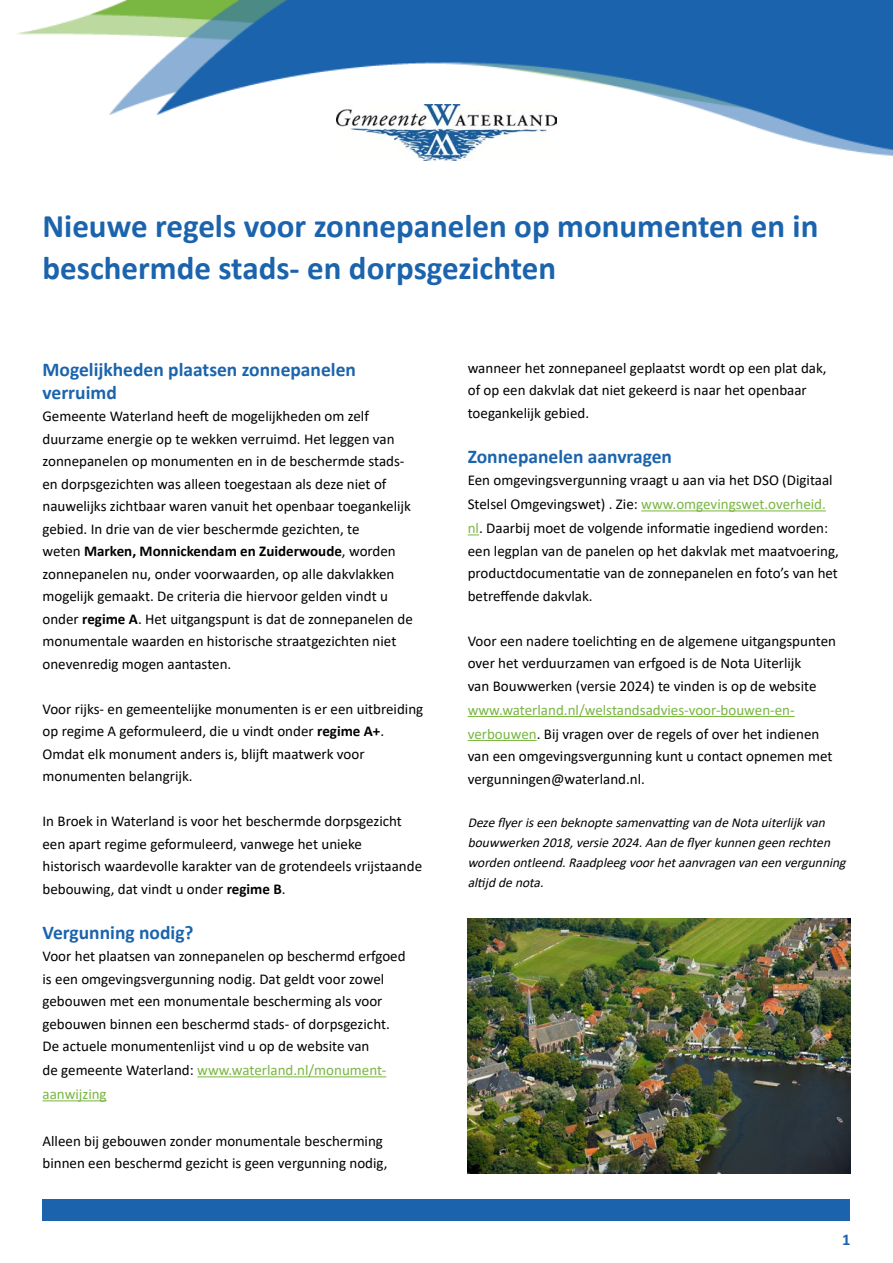
<style>
.page{position:relative;width:893px;height:1263px;background:#fff}
.page>*{position:absolute;margin:0;border:0;box-sizing:border-box;transform-origin:0 0}
.t1{font:700 33px/42px "Calibri";color:#1b64ad}
.t2{font:700 19.5px/22.5px "Calibri";color:#1b64ad}
.t3{font:700 16.5px "Calibri";color:#1b64ad}
.t4{font:15px/22.5px "Calibri";color:#000}
.t5{font:15px/24px "Calibri";color:#79b642}
.t6{font:italic 13.5px/20.2px "Calibri";color:#000}
.s1{font-weight:700}
.s2{color:#000}
.s3{color:#79b642}
</style>
<div class="page">
<img style="left:17px;top:0;width:876px;height:156px">
<img style="left:337px;top:104px;width:219px;height:57px">
<div style="left:43px;top:1199px;width:807px;height:21px;background:#1b64ad"></div>
<img style="left:468px;top:919px;width:382px;height:255px">
<hr style="left:197px;top:1076px;width:189px;height:1px;background:#79b642">
<hr style="left:43px;top:1100px;width:64px;height:1px;background:#79b642">
<hr style="left:641px;top:510px;width:185px;height:1px;background:#79b642">
<hr style="left:468px;top:716px;width:327px;height:1px;background:#79b642">
<hr style="left:468px;top:740px;width:69px;height:1px;background:#79b642">
<h1 class="t1" style="left:43px;top:205px;width:777px">Nieuwe regels voor zonnepanelen op monumenten en in beschermde stads- en dorpsgezichten</h1>
<h2 class="t2" style="left:43px;top:358px;width:315px">Mogelijkheden plaatsen zonnepanelen verruimd</h2>
<p class="t4" style="left:43px;top:404px;width:372px">Gemeente Waterland heeft de mogelijkheden om zelf duurzame energie op te wekken verruimd. Het leggen van zonnepanelen op monumenten en in de beschermde stads&shy;en dorpsgezichten was alleen toegestaan als deze niet of nauwelijks zichtbaar waren vanuit het openbaar toegankelijk gebied. In drie van de vier beschermde gezichten, te<br>weten <span class="s1">Marken, Monnickendam en Zuiderwoude</span>, worden zonnepanelen nu, onder voorwaarden, op alle dakvlakken mogelijk gemaakt. De criteria die hiervoor gelden vindt u onder <span class="s1">regime A</span>. Het uitgangspunt is dat de zonnepanelen de monumentale waarden en historische straatgezichten niet onevenredig mogen aantasten.</p>
<p class="t4" style="left:43px;top:697px;width:382px">Voor rijks- en gemeentelijke monumenten is er een uitbreiding op regime A geformuleerd, die u vindt onder <span class="s1">regime A+</span>.<br>Omdat elk monument anders is, blijft maatwerk voor monumenten belangrijk.</p>
<p class="t4" style="left:43px;top:809px;width:381px">In Broek in Waterland is voor het beschermde dorpsgezicht een apart regime geformuleerd, vanwege het unieke historisch waardevolle karakter van de grotendeels vrijstaande bebouwing, dat vindt u onder <span class="s1">regime B</span>.</p>
<h2 class="t2" style="left:43px;top:921px;width:153px">Vergunning nodig?</h2>
<p class="t4" style="left:43px;top:944px;width:365px">Voor het plaatsen van zonnepanelen op beschermd erfgoed is een omgevingsvergunning nodig. Dat geldt voor zowel gebouwen met een monumentale bescherming als voor gebouwen binnen een beschermd stads- of dorpsgezicht.<br>De actuele monumentenlijst vind u op de website van</p>
<p class="t5" style="left:43px;top:1058px;width:345px"><span class="s2">de gemeente Waterland:</span> www.waterland.nl/monument&shy;aanwijzing</p>
<p class="t4" style="left:43px;top:1129px;width:347px">Alleen bij gebouwen zonder monumentale bescherming binnen een beschermd gezicht is geen vergunning nodig,</p>
<p class="t4" style="left:468px;top:356px;width:360px">wanneer het zonnepaneel geplaatst wordt op een plat dak, of op een dakvlak dat niet gekeerd is naar het openbaar toegankelijk gebied.</p>
<h2 class="t2" style="left:468px;top:445px;width:206px">Zonnepanelen aanvragen</h2>
<p class="t4" style="left:468px;top:468px;width:366px;line-height:24px">Een omgevingsvergunning vraagt u aan via het DSO (Digitaal<br>Stelsel Omgevingswet) . Zie: <span class="s3">www.omgevingswet.overheid. nl</span>. Daarbij moet de volgende informatie ingediend worden:</p>
<p class="t4" style="left:468px;top:539px;width:373px;text-align:justify">een legplan van de panelen op het dakvlak met maatvoering, productdocumentatie van de zonnepanelen en foto’s van het betreffende dakvlak.</p>
<p class="t4" style="left:468px;top:629px;width:370px">Voor een nadere toelichting en de algemene uitgangspunten over het verduurzamen van erfgoed is de Nota Uiterlijk<br>van Bouwwerken (versie 2024) te vinden is op de website</p>
<p class="t5" style="left:468px;top:697px;width:353px">www.waterland.nl/welstandsadvies-voor-bouwen-en&shy;verbouwen<span class="s2">. Bij vragen over de regels of over het indienen</span></p>
<p class="t4" style="left:468px;top:745px;width:366px">van een omgevingsvergunning kunt u contact opnemen met vergunningen@waterland.nl.</p>
<p class="t6" style="left:468px;top:811px;width:383px">DezeflyeriseenbeknoptesamenvattingvandeNotauiterlijkvan bouwwerken2018,versie2024.Aandeflyerkunnengeenrechten wordenontleend.Raadpleegvoorhetaanvragenvaneenvergunning altijddenota.</p>
<p class="t3" style="left:842px;top:1228px;width:10px">1</p>
</div>
